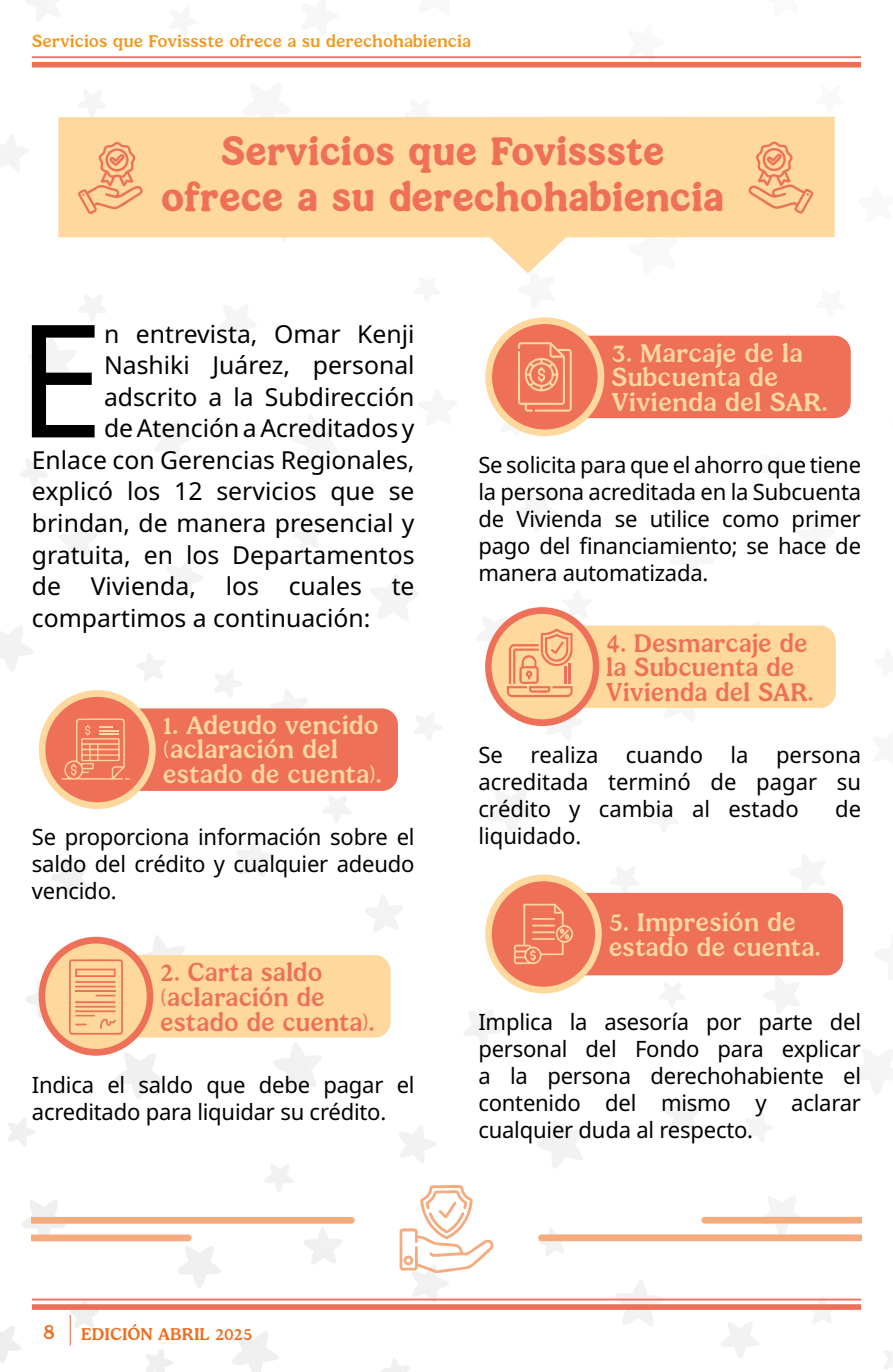
<style>
.page{position:relative;width:893px;height:1372px;background:#fff}
.page>*{position:absolute;margin:0;border:0;box-sizing:border-box;transform-origin:0 0}
.t1{font:157.05px "Noto Sans";color:#000}
.t2{font:700 38.25px "Patria";color:#ee7059}
.t3{font:700 37.8px "Patria";color:#ee7059}
.t4{font:27px/24.8px "Patria";color:#fed89d}
.t5{font:27px/24.8px "Patria";color:#ee7059;scale:.96 1}
.t6{font:24.75px "Noto Sans";color:#000}
.t7{font:22.5px/27px "Noto Sans";letter-spacing:-.01em;color:#000;text-align:justify}
.t8{font:18px "Patria";color:#f4971a}
.t9{font:18px "Patria";color:#ed6e1f}
.s1{font-size:22.5px}
</style>
<div class="page">
<svg style="left:136px;top:935px;width:49px;height:20px"></svg>
<svg style="left:177px;top:1246px;width:44px;height:42px"></svg>
<svg style="left:232px;top:1331px;width:47px;height:40px"></svg>
<svg style="left:22px;top:1200px;width:45px;height:41px"></svg>
<svg style="left:236px;top:840px;width:38px;height:37px"></svg>
<svg style="left:365px;top:895px;width:38px;height:37px"></svg>
<svg style="left:464px;top:1009px;width:38px;height:37px"></svg>
<svg style="left:399px;top:1125px;width:37px;height:38px"></svg>
<svg style="left:113px;top:1050px;width:50px;height:49px"></svg>
<svg style="left:274px;top:1042px;width:48px;height:48px"></svg>
<svg style="left:614px;top:1280px;width:51px;height:46px"></svg>
<svg style="left:537px;top:1120px;width:46px;height:48px"></svg>
<svg style="left:488px;top:789px;width:48px;height:46px"></svg>
<svg style="left:51px;top:858px;width:37px;height:38px"></svg>
<svg style="left:304px;top:1227px;width:38px;height:37px"></svg>
<svg style="left:0;top:1326px;width:21px;height:36px"></svg>
<svg style="left:271px;top:689px;width:37px;height:19px"></svg>
<svg style="left:323px;top:795px;width:28px;height:28px"></svg>
<svg style="left:611px;top:867px;width:28px;height:25px"></svg>
<svg style="left:8px;top:1117px;width:28px;height:29px"></svg>
<svg style="left:69px;top:1300px;width:31px;height:29px"></svg>
<svg style="left:145px;top:1349px;width:28px;height:22px"></svg>
<svg style="left:265px;top:1164px;width:29px;height:28px"></svg>
<svg style="left:382px;top:1358px;width:28px;height:13px"></svg>
<svg style="left:538px;top:1228px;width:30px;height:28px"></svg>
<svg style="left:414px;top:713px;width:28px;height:27px"></svg>
<svg style="left:758px;top:1196px;width:47px;height:38px"></svg>
<svg style="left:853px;top:1066px;width:30px;height:29px"></svg>
<svg style="left:762px;top:975px;width:40px;height:39px"></svg>
<svg style="left:721px;top:1322px;width:38px;height:36px"></svg>
<svg style="left:664px;top:1095px;width:38px;height:36px"></svg>
<svg style="left:746px;top:1113px;width:27px;height:29px"></svg>
<svg style="left:807px;top:1296px;width:30px;height:27px"></svg>
<svg style="left:884px;top:1350px;width:8px;height:19px"></svg>
<svg style="left:659px;top:983px;width:26px;height:24px"></svg>
<svg style="left:0;top:626px;width:33px;height:46px"></svg>
<svg style="left:0;top:134px;width:29px;height:37px"></svg>
<svg style="left:155px;top:420px;width:36px;height:38px"></svg>
<svg style="left:29px;top:337px;width:47px;height:47px"></svg>
<svg style="left:371px;top:574px;width:48px;height:47px"></svg>
<svg style="left:307px;top:456px;width:5px;height:7px"></svg>
<svg style="left:59px;top:522px;width:38px;height:37px"></svg>
<svg style="left:167px;top:559px;width:37px;height:38px"></svg>
<svg style="left:78px;top:294px;width:29px;height:28px"></svg>
<svg style="left:20px;top:459px;width:28px;height:27px"></svg>
<svg style="left:137px;top:653px;width:28px;height:28px"></svg>
<svg style="left:214px;top:669px;width:28px;height:29px"></svg>
<svg style="left:294px;top:523px;width:27px;height:27px"></svg>
<svg style="left:626px;top:58px;width:39px;height:4px"></svg>
<hr style="left:32px;top:56px;width:829px;height:2px;background:#ed6f59">
<div style="left:32px;top:62px;width:829px;height:5px;background:#ed6f59"></div>
<hr style="left:70px;top:1314px;width:1px;height:31px;background:#ed6f59">
<hr style="left:32px;top:1298px;width:829px;height:2px;background:#ed6f59">
<div style="left:32px;top:1304px;width:829px;height:5px;background:#ed6f59"></div>
<svg style="left:58px;top:117px;width:777px;height:156px;fill:#fed89d"></svg>
<svg style="left:78px;top:141px;width:81px;height:88px"></svg>
<svg style="left:728px;top:129px;width:85px;height:85px"></svg>
<div style="left:72px;top:708px;width:326px;height:83px;background:#ee7059;border-radius:16px"></div>
<svg style="left:42px;top:693px;width:110px;height:112px;fill:#ee7059"></svg>
<div style="left:39px;top:690px;width:117px;height:119px;border:7px solid #fed89d;border-radius:50%"></div>
<svg style="left:60px;top:718px;width:96px;height:61px"></svg>
<div style="left:71px;top:955px;width:320px;height:82px;background:#fed89d;border-radius:16px"></div>
<svg style="left:42px;top:940px;width:108px;height:112px"></svg>
<div style="left:39px;top:936px;width:114px;height:119px;border:7px solid #ee7059;border-radius:50%"></div>
<svg style="left:25px;top:959px;width:98px;height:75px"></svg>
<div style="left:519px;top:335px;width:332px;height:83px;background:#ee7059;border-radius:16px"></div>
<svg style="left:489px;top:321px;width:112px;height:112px"></svg>
<div style="left:485px;top:317px;width:119px;height:119px;border:7px solid #fed89d;border-radius:50%"></div>
<svg style="left:499px;top:342px;width:73px;height:95px"></svg>
<div style="left:518px;top:625px;width:318px;height:83px;background:#fed89d;border-radius:16px"></div>
<svg style="left:485px;top:607px;width:108px;height:133px"></svg>
<div style="left:518px;top:892px;width:325px;height:83px;background:#ee7059;border-radius:16px"></div>
<svg style="left:488px;top:877px;width:110px;height:113px;fill:#ee7059"></svg>
<div style="left:485px;top:874px;width:117px;height:119px;border:7px solid #fed89d;border-radius:50%"></div>
<svg style="left:512px;top:903px;width:62px;height:61px"></svg>
<div style="left:541px;top:1234px;width:320px;height:7px;background:#f6ab7e"></div>
<div style="left:705px;top:1216px;width:156px;height:7px;background:#f6ab7e"></div>
<div style="left:32px;top:1216px;width:319px;height:7px;background:#f6ab7e"></div>
<div style="left:32px;top:1234px;width:156px;height:7px;background:#f6ab7e"></div>
<svg style="left:400px;top:1185px;width:93px;height:118px"></svg>
<p class="t8" style="left:32px;top:30px;width:441px">Servicios que Fovissste ofrece a su derechohabiencia</p>
<h3 class="t3" style="left:221px;top:127px;width:445px">Servicios que Fovissste</h3>
<h2 class="t2" style="left:161px;top:172px;width:564px">ofrece a su derechohabiencia</h2>
<h1 class="t1" style="left:17px;top:270px;width:89px">E</h1>
<p class="t6" style="left:104px;top:316px;width:312px">n entrevista, Omar Kenji</p>
<p class="t6" style="left:104px;top:348px;width:312px">Nashiki Juárez, personal</p>
<p class="t6" style="left:104px;top:379px;width:312px">adscrito a la Subdirección</p>
<p class="t6" style="left:104px;top:411px;width:312px">de Atención a Acreditados y</p>
<p class="t6" style="left:32px;top:442px;width:384px">Enlace con Gerencias Regionales,</p>
<p class="t6" style="left:32px;top:474px;width:384px">explicó los 12 servicios que se</p>
<p class="t6" style="left:32px;top:505px;width:384px">brindan, de manera presencial y</p>
<p class="t6" style="left:32px;top:537px;width:384px">gratuita, en los Departamentos</p>
<p class="t6" style="left:32px;top:568px;width:384px">de Vivienda, los cuales te</p>
<p class="t6" style="left:32px;top:600px;width:340px">compartimos a continuación:</p>
<p class="t4" style="left:163px;top:712px;width:220px">1. Adeudo vencido (aclaración del estado de cuenta).</p>
<p class="t7" style="left:32px;top:823px;width:384px">Se proporciona información sobre el saldo del crédito y cualquier adeudo vencido.</p>
<p class="t5" style="left:160px;top:959px;width:225px">2. Carta saldo (aclaración de estado de cuenta).</p>
<p class="t7" style="left:32px;top:1071px;width:384px">Indica el saldo que debe pagar el acreditado para liquidar su crédito.</p>
<p class="t4" style="left:612px;top:340px;width:218px">3. Marcaje de la<br>Subcuenta de<br>Vivienda del SAR.</p>
<p class="t7" style="left:478px;top:452px;width:384px">Se solicita para que el ahorro que tiene la persona acreditada en la Subcuenta de Vivienda se utilice como primer pago del financiamiento; se hace de manera automatizada.</p>
<p class="t5" style="left:606px;top:630px;width:218px">4. Desmarcaje de la Subcuenta de<br>Vivienda del SAR.</p>
<p class="t7" style="left:478px;top:741px;width:384px">Se realiza cuando la persona acreditada terminó de pagar su crédito y cambia al estado</p>
<p class="t7" style="left:835px;top:795px;width:27px">de</p>
<p class="t7" style="left:478px;top:822px;width:104px">liquidado.</p>
<p class="t4" style="left:609px;top:909px;width:213px">5. Impresión de estado de cuenta.</p>
<p class="t7" style="left:478px;top:1008px;width:384px">Implica la asesoría por parte del personal del Fondo para explicar a la persona derechohabiente el contenido del mismo y aclarar cualquier duda al respecto.</p>
<p class="t9" style="left:43px;top:1322px;width:211px"><span class="s1">8</span> EDICIÓN ABRIL 2025</p>
</div>
